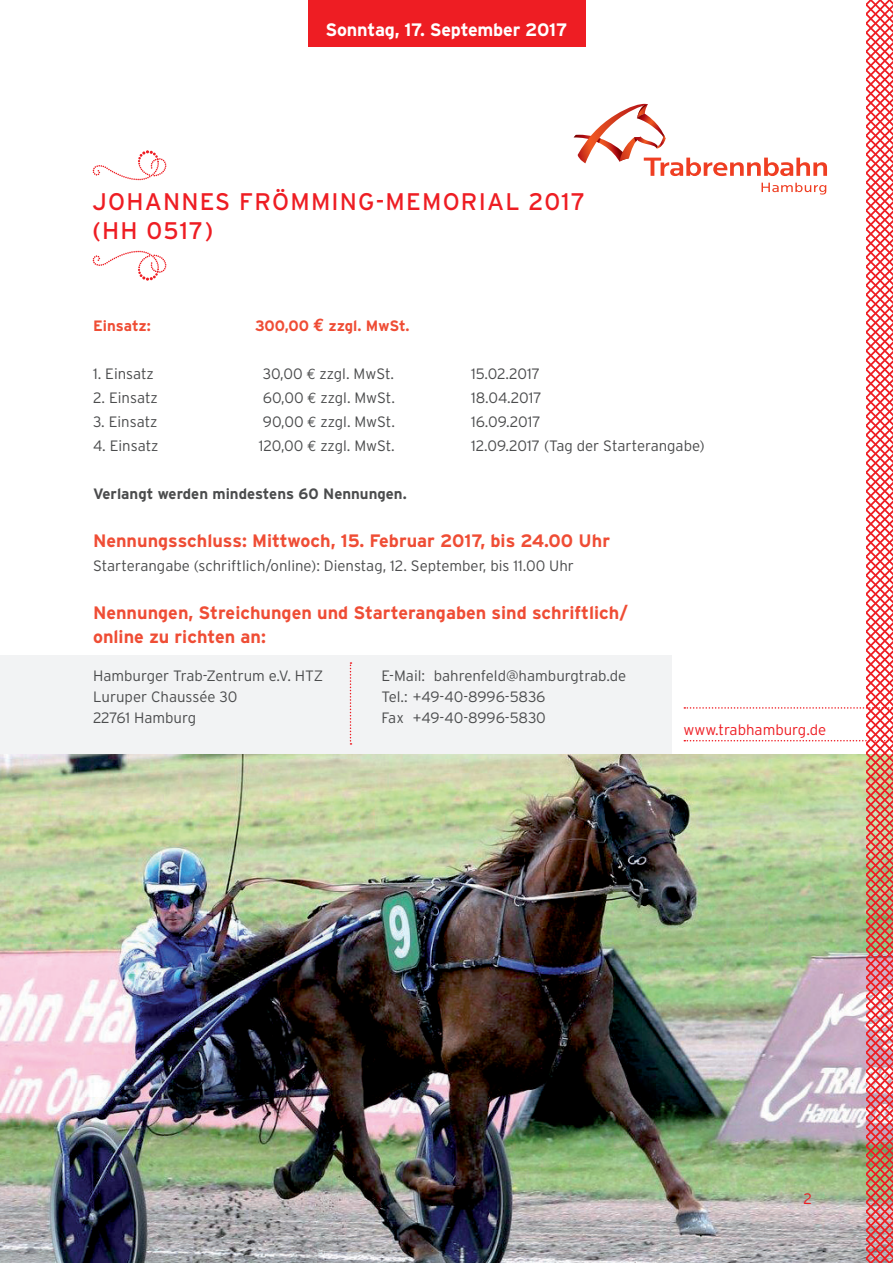
<style>
.page{position:relative;width:893px;height:1263px;background:#fff}
.page>*{position:absolute;margin:0;border:0;box-sizing:border-box;transform-origin:0 0}
.t1{font:24px/28.8px "Interstate";letter-spacing:.05em;color:#ee1d23}
.t2{font:700 18px/24px "Interstate";color:#ef4d35}
.t3{font:700 18px "Interstate";letter-spacing:-.01em;color:#fff}
.t4{font:300 15px/21px "Interstate";color:#4b4c4d}
.t5{font:700 15px "Interstate";color:#4b4c4d}
.t6{font:700 15px "Interstate";color:#ef4d35}
.t7{font:300 15px "Interstate";color:#ee1d23}
.s1{font-family:"Euro Mono";font-size:18px;color:#ef4b34}
.s2{font-family:"Euro Mono";font-weight:400}
</style>
<div class="page">
<div style="left:0;top:655px;width:672px;height:487px;background:#f2f3f4"></div>
<img style="left:0;top:755px;width:574px;height:508px">
<svg style="left:350px;top:662px;width:1px;height:83px"></svg>
<div style="left:308px;top:0;width:277px;height:47px;background:#ee1d23"></div>
<img style="left:574px;top:0;width:319px;height:1263px">
<svg style="left:93px;top:150px;width:73px;height:30px"></svg>
<svg style="left:93px;top:251px;width:73px;height:30px"></svg>
<p class="t3" style="left:326px;top:20px;width:243px">Sonntag, 17. September 2017</p>
<h1 class="t1" style="left:92px;top:187px;width:494px">JOHANNES FRÖMMING-MEMORIAL 2017 (HH 0517)</h1>
<p class="t6" style="left:93px;top:317px;width:59px">Einsatz:</p>
<p class="t6" style="left:255px;top:317px;width:156px">300,00 <span class="s1">€</span> zzgl. MwSt.</p>
<p class="t4" style="left:93px;top:363px;width:63px">1. Einsatz</p>
<p class="t4" style="left:263px;top:363px;width:133px">30,00 <span class="s2">€</span> zzgl. MwSt.</p>
<p class="t4" style="left:471px;top:363px;width:71px">15.02.2017</p>
<p class="t4" style="left:93px;top:387px;width:66px">2. Einsatz</p>
<p class="t4" style="left:263px;top:387px;width:134px">60,00 <span class="s2">€</span> zzgl. MwSt.</p>
<p class="t4" style="left:471px;top:387px;width:72px">18.04.2017</p>
<p class="t4" style="left:93px;top:411px;width:66px">3. Einsatz</p>
<p class="t4" style="left:263px;top:411px;width:134px">90,00 <span class="s2">€</span> zzgl. MwSt.</p>
<p class="t4" style="left:471px;top:411px;width:71px">16.09.2017</p>
<p class="t4" style="left:93px;top:435px;width:67px">4. Einsatz</p>
<p class="t4" style="left:259px;top:435px;width:137px">120,00 <span class="s2">€</span> zzgl. MwSt.</p>
<p class="t4" style="left:471px;top:435px;width:235px">12.09.2017 (Tag der Starterangabe)</p>
<p class="t5" style="left:93px;top:485px;width:315px">Verlangt werden mindestens 60 Nennungen.</p>
<p class="t2" style="left:93px;top:528px;width:519px">Nennungsschluss: Mittwoch, 15. Februar 2017, bis 24.00 Uhr</p>
<p class="t4" style="left:93px;top:555px;width:483px">Starterangabe (schriftlich/online): Dienstag, 12. September, bis 11.00 Uhr</p>
<p class="t2" style="left:93px;top:600px;width:536px">Nennungen, Streichungen und Starterangaben sind schriftlich/ online zu richten an:</p>
<p class="t4" style="left:93px;top:665px;width:232px">Hamburger Trab-Zentrum e.V. HTZ<br>Luruper Chaussée 30<br>22761 Hamburg</p>
<p class="t4" style="left:381px;top:665px;width:246px">E-Mail: bahrenfeld@hamburgtrab.de<br>Tel.: +49-40-8996-5836<br>Fax +49-40-8996-5830</p>
<p class="t7" style="left:684px;top:721px;width:144px">www.trabhamburg.de</p>
<p class="t7" style="left:803px;top:1190px;width:10px">2</p>
</div>
